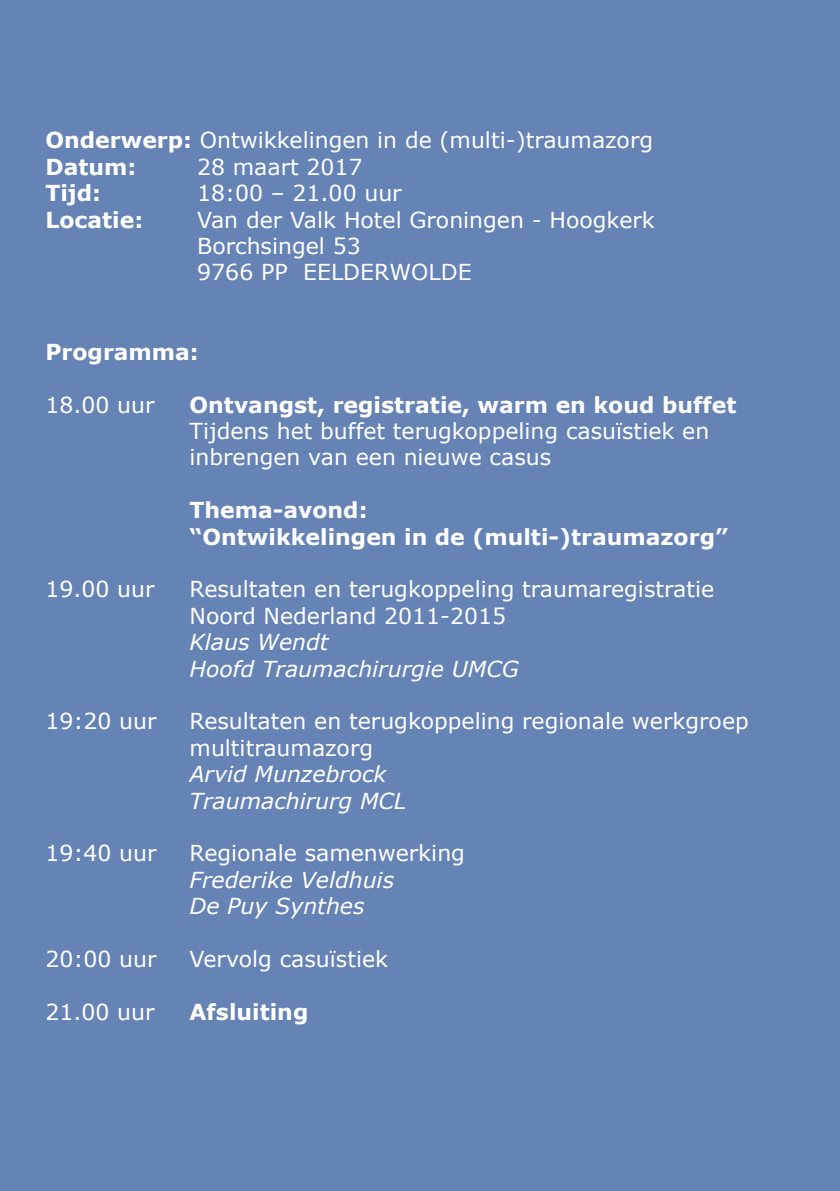
<style>
.page{position:relative;width:840px;height:1191px;background:#fff}
.page>*{position:absolute;margin:0;border:0;box-sizing:border-box;transform-origin:0 0}
.t1{font:22px/26.4px "Verdana";color:#fff}
.t2{font:700 22px/26.4px "Verdana";color:#fff}
.t3{font:italic 22px/26.4px "Verdana";color:#fff}
.s1{font-weight:700}
</style>
<div class="page">
<div style="left:0;top:0;width:839px;height:1191px;background:#6683b5"></div>
<p class="t1" style="left:45px;top:127px;width:609px"><span class="s1">Onderwerp:</span> Ontwikkelingen in de (multi-)traumazorg<br><span class="s1">Datum:</span></p>
<p class="t1" style="left:197px;top:153px;width:167px">28 maart 2017</p>
<p class="t2" style="left:45px;top:179px;width:57px">Tijd:</p>
<p class="t1" style="left:197px;top:180px;width:206px">18:00 – 21.00 uur</p>
<p class="t2" style="left:45px;top:206px;width:99px">Locatie:</p>
<p class="t1" style="left:197px;top:206px;width:459px">Van der Valk Hotel Groningen - Hoogkerk<br>Borchsingel 53<br>9766 PP EELDERWOLDE</p>
<p class="t2" style="left:45px;top:338px;width:155px">Programma:</p>
<p class="t1" style="left:45px;top:391px;width:110px">18.00 uur</p>
<p class="t2" style="left:189px;top:391px;width:548px">Ontvangst, registratie, warm en koud buffet</p>
<p class="t1" style="left:189px;top:417px;width:521px">Tijdens het buffet terugkoppeling casuïstiek en inbrengen van een nieuwe casus</p>
<p class="t2" style="left:189px;top:496px;width:539px">Thema-avond:<br>“Ontwikkelingen in de (multi-)traumazorg”</p>
<p class="t1" style="left:45px;top:576px;width:110px">19.00 uur</p>
<p class="t1" style="left:189px;top:576px;width:526px">Resultaten en terugkoppeling traumaregistratie<br>Noord Nederland 2011-2015</p>
<p class="t3" style="left:189px;top:629px;width:330px">Klaus Wendt<br>Hoofd Traumachirurgie UMCG</p>
<p class="t1" style="left:45px;top:708px;width:112px">19:20 uur</p>
<p class="t1" style="left:189px;top:708px;width:560px">Resultaten en terugkoppeling regionale werkgroep multitraumazorg</p>
<p class="t3" style="left:189px;top:761px;width:218px">Arvid Munzebrock<br>Traumachirurg MCL</p>
<p class="t1" style="left:45px;top:840px;width:112px">19:40 uur</p>
<p class="t1" style="left:189px;top:840px;width:277px">Regionale samenwerking</p>
<p class="t3" style="left:189px;top:866px;width:206px">Frederike Veldhuis<br>De Puy Synthes</p>
<p class="t1" style="left:45px;top:945px;width:112px">20:00 uur</p>
<p class="t1" style="left:189px;top:945px;width:200px">Vervolg casuïstiek</p>
<p class="t1" style="left:45px;top:998px;width:110px">21.00 uur</p>
<p class="t2" style="left:189px;top:998px;width:120px">Afsluiting</p>
</div>
